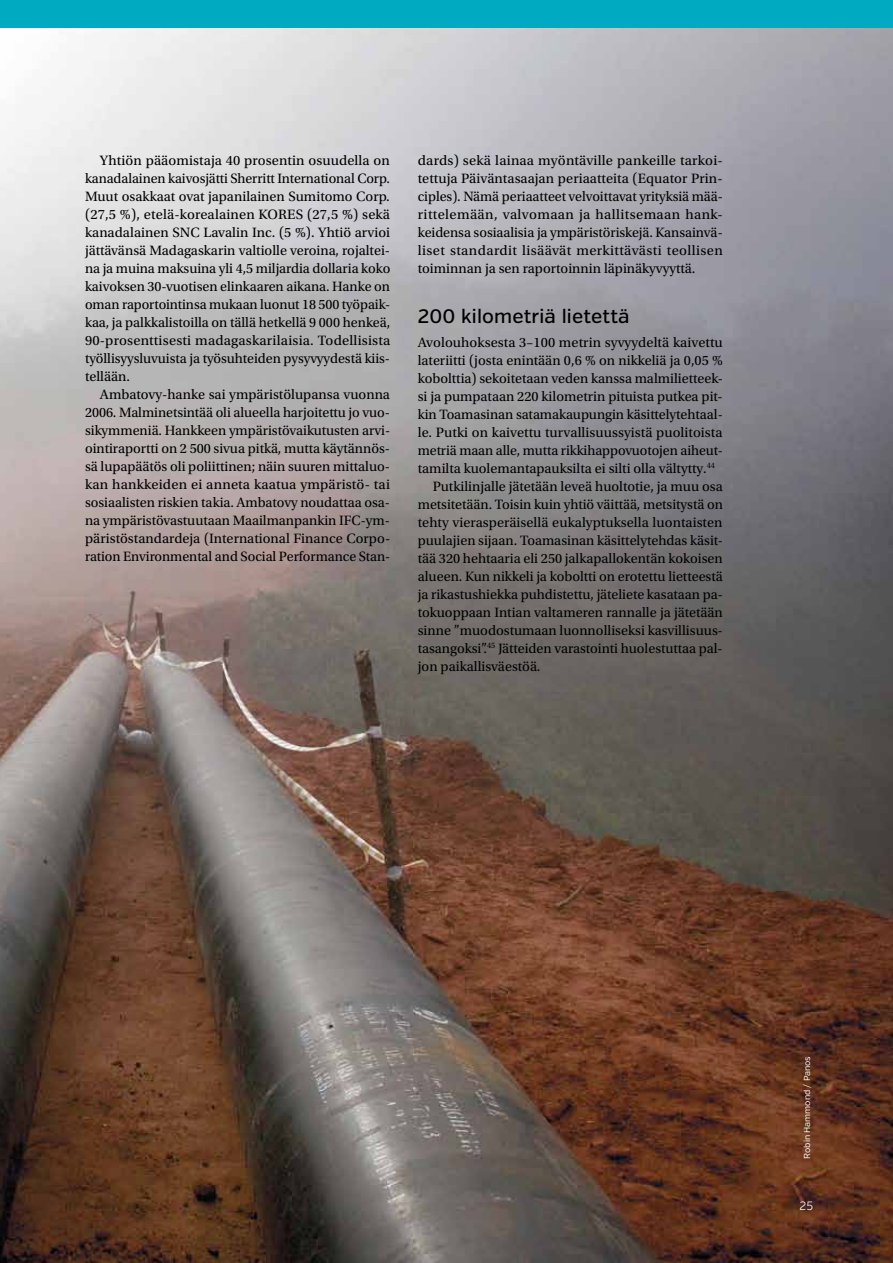
<style>
.page{position:relative;width:893px;height:1263px;background:#fff}
.page>*{position:absolute;margin:0;border:0;box-sizing:border-box;transform-origin:0 0}
.t1{font:500 19.5px "Verb";letter-spacing:.01em;color:#000}
.t2{font:14.25px/18px "Utopia Std";color:#000;text-align:justify}
.t3{font:300 12px "Verb";color:#fff}
.t4{font:8.7px "Verb";letter-spacing:-.005em;color:#fff}
</style>
<div class="page">
<div style="left:0;top:0;width:893px;height:28px;background:#00aac1"></div>
<img style="left:0;top:28px;width:893px;height:1235px">
<p class="t2" style="left:85px;top:151px;width:307px;text-indent:15px">Yhtiön pääomistaja 40 prosentin osuudella on kanadalainen kaivosjätti Sherritt International Corp.<br>Muut osakkaat ovat japanilainen Sumitomo Corp. (27,5 %), etelä-korealainen KORES (27,5 %) sekä kanadalainen SNC Lavalin Inc. (5 %). Yhtiö arvioi jättävänsä Madagaskarin valtiolle veroina, rojaltei&shy;na ja muina maksuina yli 4,5 miljardia dollaria koko kaivoksen 30-vuotisen elinkaaren aikana. Hanke on oman raportointinsa mukaan luonut 18 500 työpaik&shy;kaa, ja palkkalistoilla on tällä hetkellä 9 000 henkeä, 90-prosenttisesti madagaskarilaisia. Todellisista työllisyysluvuista ja työsuhteiden pysyvyydestä kiis&shy;tellään.</p>
<p class="t2" style="left:85px;top:385px;width:307px;text-indent:15px">Ambatovy-hanke sai ympäristölupansa vuonna 2006. Malminetsintää oli alueella harjoitettu jo vuo&shy;sikymmeniä. Hankkeen ympäristövaikutusten arvi&shy;ointiraportti on 2 500 sivua pitkä, mutta käytännös&shy;sä lupapäätös oli poliittinen; näin suuren mittaluo&shy;kan hankkeiden ei anneta kaatua ympäristö- tai sosiaalisten riskien takia. Ambatovy noudattaa osa&shy;na ympäristövastuutaan Maailmanpankin IFC-ym&shy;päristöstandardeja (International Finance Corpo&shy;ration Environmental and Social Performance Stan-</p>
<p class="t2" style="left:418px;top:151px;width:307px">dards) sekä lainaa myöntäville pankeille tarkoi&shy;tettuja Päiväntasaajan periaatteita (Equator Prin&shy;ciples). Nämä periaatteet velvoittavat yrityksiä mää&shy;rittelemään, valvomaan ja hallitsemaan hank&shy;keidensa sosiaalisia ja ympäristöriskejä. Kansainvä&shy;liset standardit lisäävät merkittävästi teollisen toiminnan ja sen raportoinnin läpinäkyvyyttä.</p>
<h1 class="t1" style="left:418px;top:304px;width:213px">200 kilometriä lietettä</h1>
<p class="t2" style="left:418px;top:333px;width:307px">Avolouhoksesta 3–100 metrin syvyydeltä kaivettu</p>
<p class="t2" style="left:418px;top:351px;width:307px">lateriitti (josta enintään 0,6 % on nikkeliä ja 0,05 %</p>
<p class="t2" style="left:418px;top:369px;width:307px">kobolttia) sekoitetaan veden kanssa malmilietteek-</p>
<p class="t2" style="left:418px;top:387px;width:307px">si ja pumpataan 220 kilometrin pituista putkea pit-</p>
<p class="t2" style="left:418px;top:405px;width:307px">kin Toamasinan satamakaupungin käsittelytehtaal-</p>
<p class="t2" style="left:418px;top:423px;width:306px">le. Putki on kaivettu turvallisuussyistä puolitoista</p>
<p class="t2" style="left:418px;top:441px;width:307px">metriä maan alle, mutta rikkihappovuotojen aiheut-</p>
<p class="t2" style="left:418px;top:459px;width:299px">tamilta kuolemantapauksilta ei silti olla vältytty.<sup>44</sup></p>
<p class="t2" style="left:433px;top:477px;width:292px">Putkilinjalle jätetään leveä huoltotie, ja muu osa</p>
<p class="t2" style="left:418px;top:495px;width:307px">metsitetään. Toisin kuin yhtiö väittää, metsitystä on</p>
<p class="t2" style="left:418px;top:513px;width:306px">tehty vierasperäisellä eukalyptuksella luontaisten</p>
<p class="t2" style="left:418px;top:531px;width:307px">puulajien sijaan. Toamasinan käsittelytehdas käsit-</p>
<p class="t2" style="left:418px;top:549px;width:306px">tää 320 hehtaaria eli 250 jalkapallokentän kokoisen</p>
<p class="t2" style="left:418px;top:567px;width:307px">alueen. Kun nikkeli ja koboltti on erotettu lietteestä</p>
<p class="t2" style="left:418px;top:585px;width:307px">ja rikastushiekka puhdistettu, jäteliete kasataan pa-</p>
<p class="t2" style="left:418px;top:603px;width:307px">tokuoppaan Intian valtameren rannalle ja jätetään</p>
<p class="t2" style="left:418px;top:621px;width:307px">sinne ”muodostumaan luonnolliseksi kasvillisuus-</p>
<p class="t2" style="left:418px;top:639px;width:307px">tasangoksi”.<sup>45</sup> Jätteiden varastointi huolestuttaa pal-</p>
<p class="t2" style="left:418px;top:657px;width:124px">jon paikallisväestöä.</p>
<p class="t4" style="left:802px;top:1158px;width:104px;rotate:-90deg">Robin Hammond / Panos</p>
<p class="t3" style="left:800px;top:1198px;width:15px">25</p>
</div>
